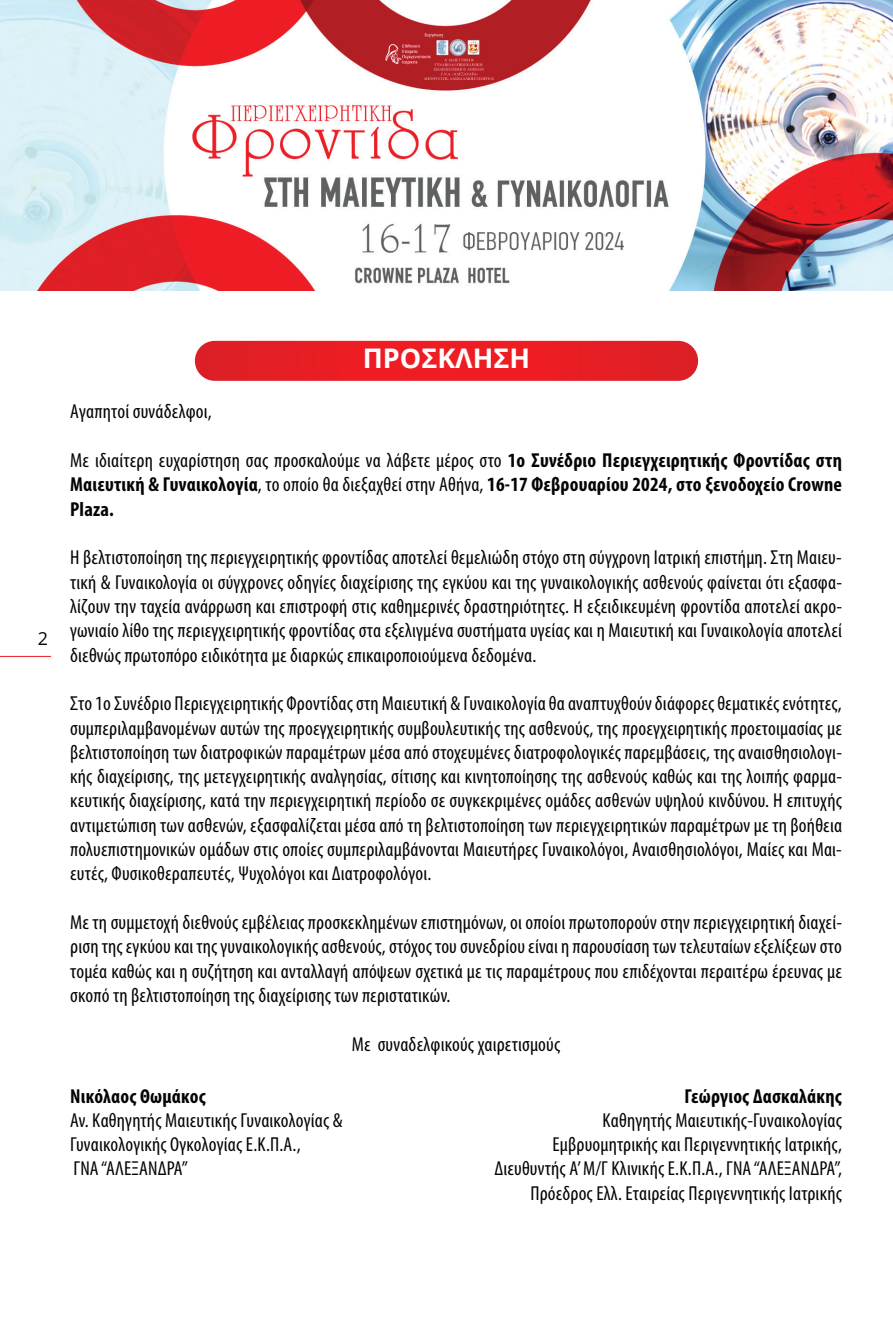
<style>
.page{position:relative;width:893px;height:1340px;background:#fff}
.page>*{position:absolute;margin:0;border:0;box-sizing:border-box;transform-origin:0 0}
.t1{font:700 27px "Open Sans";color:#fff}
.t2{font:condensed 20.25px/24.3px "Myriad Pro";letter-spacing:.01em;color:#040503;text-align:justify}
.t3{font:700 condensed 20.25px/24.3px "Myriad Pro";letter-spacing:.01em;color:#040503;text-align:justify}
.t4{font:18px "Open Sans";color:#040503}
.s1{font-weight:400}
</style>
<div class="page">
<img style="left:0;top:0;width:893px;height:290px">
<hr style="left:0;top:656px;width:51px;height:1px;background:#ee1f23">
<div style="left:195px;top:341px;width:503px;height:40px;background:#e91d24;border-radius:20px"></div>
<p class="t4" style="left:38px;top:626px;width:12px">2</p>
<h1 class="t1" style="left:363px;top:339px;width:169px">ΠΡΟΣΚΛΗΣΗ</h1>
<p class="t2" style="left:70px;top:399px;width:143px">Αγαπητοί συνάδελφοι,</p>
<p class="t3" style="left:70px;top:448px;width:773px"><span class="s1">Με ιδιαίτερη ευχαρίστηση σας προσκαλούμε να λάβετε μέρος στο</span> 1ο Συνέδριο Περιεγχειρητικής Φροντίδας στη Μαιευτική &amp; Γυναικολογία<span class="s1">, το οποίο θα διεξαχθεί στην Αθήνα,</span> 16-17 Φεβρουαρίου 2024, στο ξενοδοχείο Crowne Plaza.</p>
<p class="t2" style="left:70px;top:545px;width:773px">Η βελτιστοποίηση της περιεγχειρητικής φροντίδας αποτελεί θεμελιώδη στόχο στη σύγχρονη Ιατρική επιστήμη. Στη Μαιευ&shy;τική &amp; Γυναικολογία οι σύγχρονες οδηγίες διαχείρισης της εγκύου και της γυναικολογικής ασθενούς φαίνεται ότι εξασφα&shy;λίζουν την ταχεία ανάρρωση και επιστροφή στις καθημερινές δραστηριότητες. Η εξειδικευμένη φροντίδα αποτελεί ακρο&shy;γωνιαίο λίθο της περιεγχειρητικής φροντίδας στα εξελιγμένα συστήματα υγείας και η Μαιευτική και Γυναικολογία αποτελεί διεθνώς πρωτοπόρο ειδικότητα με διαρκώς επικαιροποιούμενα δεδομένα.</p>
<p class="t2" style="left:70px;top:691px;width:773px">Στο 1ο Συνέδριο Περιεγχειρητικής Φροντίδας στη Μαιευτική &amp; Γυναικολογία θα αναπτυχθούν διάφορες θεματικές ενότητες, συμπεριλαμβανομένων αυτών της προεγχειρητικής συμβουλευτικής της ασθενούς, της προεγχειρητικής προετοιμασίας με βελτιστοποίηση των διατροφικών παραμέτρων μέσα από στοχευμένες διατροφολογικές παρεμβάσεις, της αναισθησιολογι&shy;κής διαχείρισης, της μετεγχειρητικής αναλγησίας, σίτισης και κινητοποίησης της ασθενούς καθώς και της λοιπής φαρμα&shy;κευτικής διαχείρισης, κατά την περιεγχειρητική περίοδο σε συγκεκριμένες ομάδες ασθενών υψηλού κινδύνου. Η επιτυχής αντιμετώπιση των ασθενών, εξασφαλίζεται μέσα από τη βελτιστοποίηση των περιεγχειρητικών παραμέτρων με τη βοήθεια πολυεπιστημονικών ομάδων στις οποίες συμπεριλαμβάνονται Μαιευτήρες Γυναικολόγοι, Αναισθησιολόγοι, Μαίες και Μαι&shy;ευτές, Φυσικοθεραπευτές, Ψυχολόγοι και Διατροφολόγοι.</p>
<p class="t2" style="left:70px;top:909px;width:773px">Με τη συμμετοχή διεθνούς εμβέλειας προσκεκλημένων επιστημόνων, οι οποίοι πρωτοπορούν στην περιεγχειρητική διαχεί&shy;ριση της εγκύου και της γυναικολογικής ασθενούς, στόχος του συνεδρίου είναι η παρουσίαση των τελευταίων εξελίξεων στο τομέα καθώς και η συζήτηση και ανταλλαγή απόψεων σχετικά με τις παραμέτρους που επιδέχονται περαιτέρω έρευνας με σκοπό τη βελτιστοποίηση της διαχείρισης των περιστατικών.</p>
<p class="t2" style="left:352px;top:1031px;width:210px">Με συναδελφικούς χαιρετισμούς</p>
<p class="t3" style="left:70px;top:1083px;width:137px">Νικόλαος Θωμάκος</p>
<p class="t2" style="left:70px;top:1107px;width:274px;text-align:left">Αν. Καθηγητής Μαιευτικής Γυναικολογίας &amp;<br>Γυναικολογικής Ογκολογίας Ε.Κ.Π.Α.,<br>ΓΝΑ “ΑΛΕΞΑΝΔΡΑ”</p>
<p class="t3" style="left:685px;top:1083px;width:159px">Γεώργιος Δασκαλάκης</p>
<p class="t2" style="left:494px;top:1107px;width:349px;text-align:right">Καθηγητής Μαιευτικής-Γυναικολογίας Εμβρυομητρικής και Περιγεννητικής Ιατρικής, Διευθυντής Α’ Μ/Γ Κλινικής Ε.Κ.Π.Α., ΓΝΑ “ΑΛΕΞΑΝΔΡΑ”, Πρόεδρος Ελλ. Εταιρείας Περιγεννητικής Ιατρικής</p>
</div>
